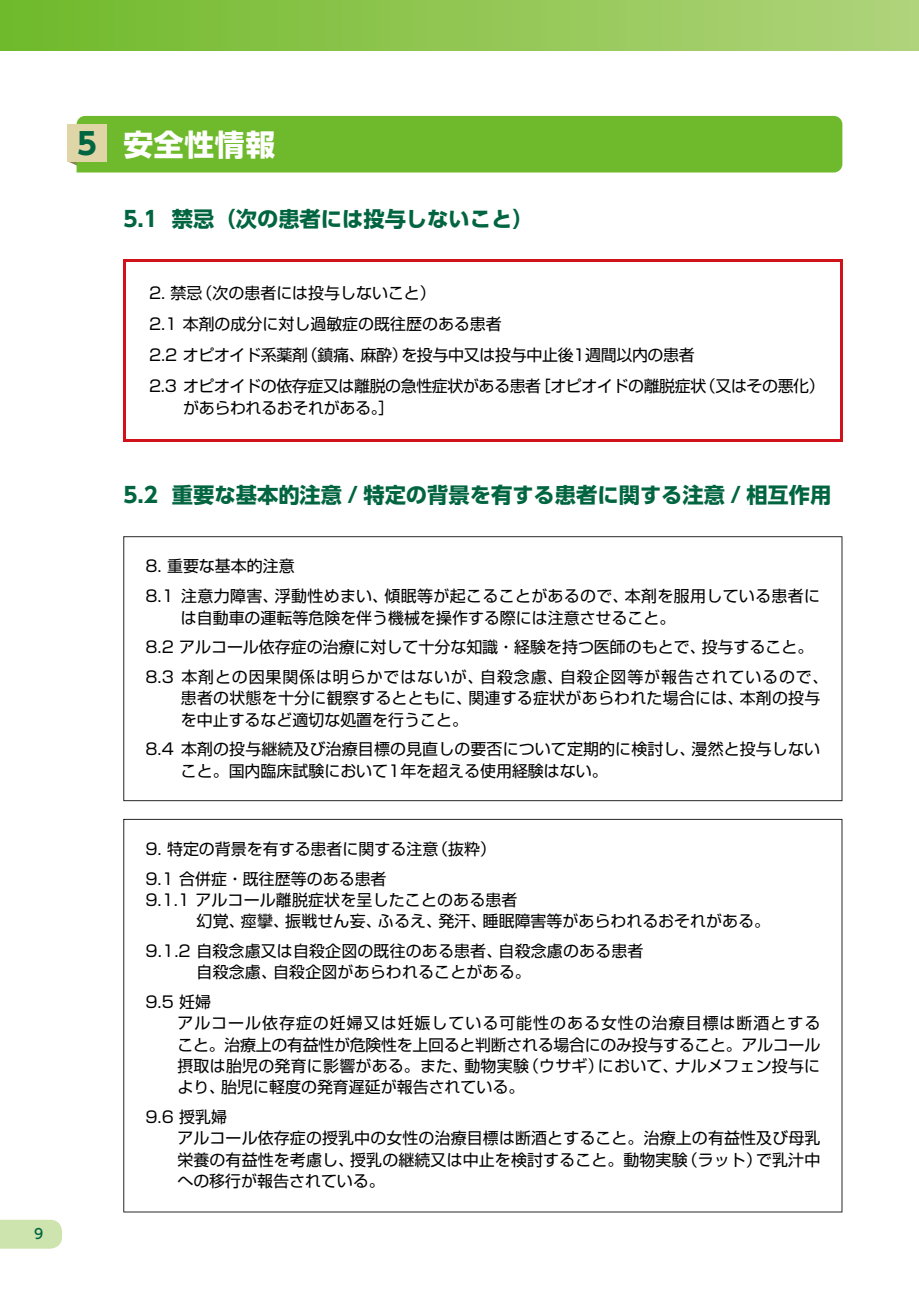
<style>
.page{position:relative;width:919px;height:1289px;background:#fff}
.page>*{position:absolute;margin:0;border:0;box-sizing:border-box;transform-origin:0 0}
.t1{font:700 29.7px "UD Shin Go Pr 6 N";letter-spacing:.025em;color:#fff}
.t2{font:700 21.3px "UD Shin Go Pr 6 N";color:#006540}
.t3{font:15.9px/21.3px "Shin Go Pr 6 N";letter-spacing:.01em;color:#000}
.t4{font:15.9px/30.8px "Shin Go Pr 6 N";letter-spacing:-.02em;color:#000}
.t5{font:500 13.8px "UD Shin Go Pr 6 N";color:#006540}
.s1{color:#006540}
</style>
<div class="page">
<div style="left:0;top:0;width:918px;height:50px;background:linear-gradient(to right,#70b92b,#b0d37b)"></div>
<div style="left:0;top:1219px;width:62px;height:29px;background:#cee4ae"></div>
<svg style="left:123px;top:536px;width:719px;height:265px"></svg>
<svg style="left:123px;top:819px;width:719px;height:393px"></svg>
<div style="left:67px;top:116px;width:775px;height:56px;background:#6fba2c"></div>
<div style="left:67px;top:124px;width:40px;height:37px;background:#dfd5a7"></div>
<hr style="left:123px;top:260px;width:719px;height:2px;background:#d0121b">
<hr style="left:123px;top:262px;width:3px;height:177px;background:#d0121b">
<hr style="left:840px;top:262px;width:2px;height:177px;background:#d0121b">
<hr style="left:123px;top:439px;width:719px;height:3px;background:#d0121b">
<p class="t5" style="left:34px;top:1222px;width:11px">9</p>
<h1 class="t1" style="left:77px;top:120px;width:200px"><span class="s1">5</span> 安全性情報</h1>
<h2 class="t2" style="left:123px;top:201px;width:411px">5.1 禁忌（次の患者には投与しないこと）</h2>
<p class="t4" style="left:149px;top:277px;width:677px">2. 禁忌（次の患者には投与しないこと）<br>2.1 本剤の成分に対し過敏症の既往歴のある患者<br>2.2 オピオイド系薬剤（鎮痛、麻酔）を投与中又は投与中止後1週間以内の患者<br>2.3 オピオイドの依存症又は離脱の急性症状がある患者［オピオイドの離脱症状（又はその悪化）</p>
<p class="t4" style="left:183px;top:391px;width:213px">があらわれるおそれがある。］</p>
<h2 class="t2" style="left:123px;top:477px;width:709px">5.2 重要な基本的注意 / 特定の背景を有する患者に関する注意 / 相互作用</h2>
<p class="t3" style="left:145px;top:550px;width:676px;line-height:29.7px">8. 重要な基本的注意<br>8.1 注意力障害、浮動性めまい、傾眠等が起こることがあるので、本剤を服用している患者に</p>
<p class="t3" style="left:145px;top:601px;width:684px;line-height:29.7px;text-indent:35px">は自動車の運転等危険を伴う機械を操作する際には注意させること。<br>8.2 アルコール依存症の治療に対して十分な知識・経験を持つ医師のもとで、投与すること。<br>8.3 本剤との因果関係は明らかではないが、自殺念慮、自殺企図等が報告されているので、</p>
<p class="t3" style="left:181px;top:686px;width:641px">患者の状態を十分に観察するとともに、関連する症状があらわれた場合には、本剤の投与を中止するなど適切な処置を行うこと。</p>
<p class="t3" style="left:181px;top:737px;width:640px;text-indent:-35px">8.4 本剤の投与継続及び治療目標の見直しの要否について定期的に検討し、漫然と投与しないこと。国内臨床試験において1年を超える使用経験はない。</p>
<p class="t3" style="left:145px;top:833px;width:352px;line-height:29.7px">9. 特定の背景を有する患者に関する注意（抜粋）<br>9.1 合併症・既往歴等のある患者</p>
<p class="t3" style="left:196px;top:888px;width:575px;text-indent:-51px">9.1.1 アルコール離脱症状を呈したことのある患者<br>幻覚、痙攣、振戦せん妄、ふるえ、発汗、睡眠障害等があらわれるおそれがある。</p>
<p class="t3" style="left:196px;top:939px;width:448px;text-indent:-51px">9.1.2 自殺念慮又は自殺企図の既往のある患者、自殺念慮のある患者自殺念慮、自殺企図があらわれることがある。</p>
<p class="t3" style="left:177px;top:990px;width:644px;text-indent:-32px">9.5 妊婦<br>アルコール依存症の妊婦又は妊娠している可能性のある女性の治療目標は断酒とすること。治療上の有益性が危険性を上回ると判断される場合にのみ投与すること。アルコール摂取は胎児の発育に影響がある。また、動物実験（ウサギ）において、ナルメフェン投与により、胎児に軽度の発育遅延が報告されている。</p>
<p class="t3" style="left:177px;top:1105px;width:644px;text-indent:-32px">9.6 授乳婦<br>アルコール依存症の授乳中の女性の治療目標は断酒とすること。治療上の有益性及び母乳栄養の有益性を考慮し、授乳の継続又は中止を検討すること。動物実験（ラット）で乳汁中への移行が報告されている。</p>
</div>
